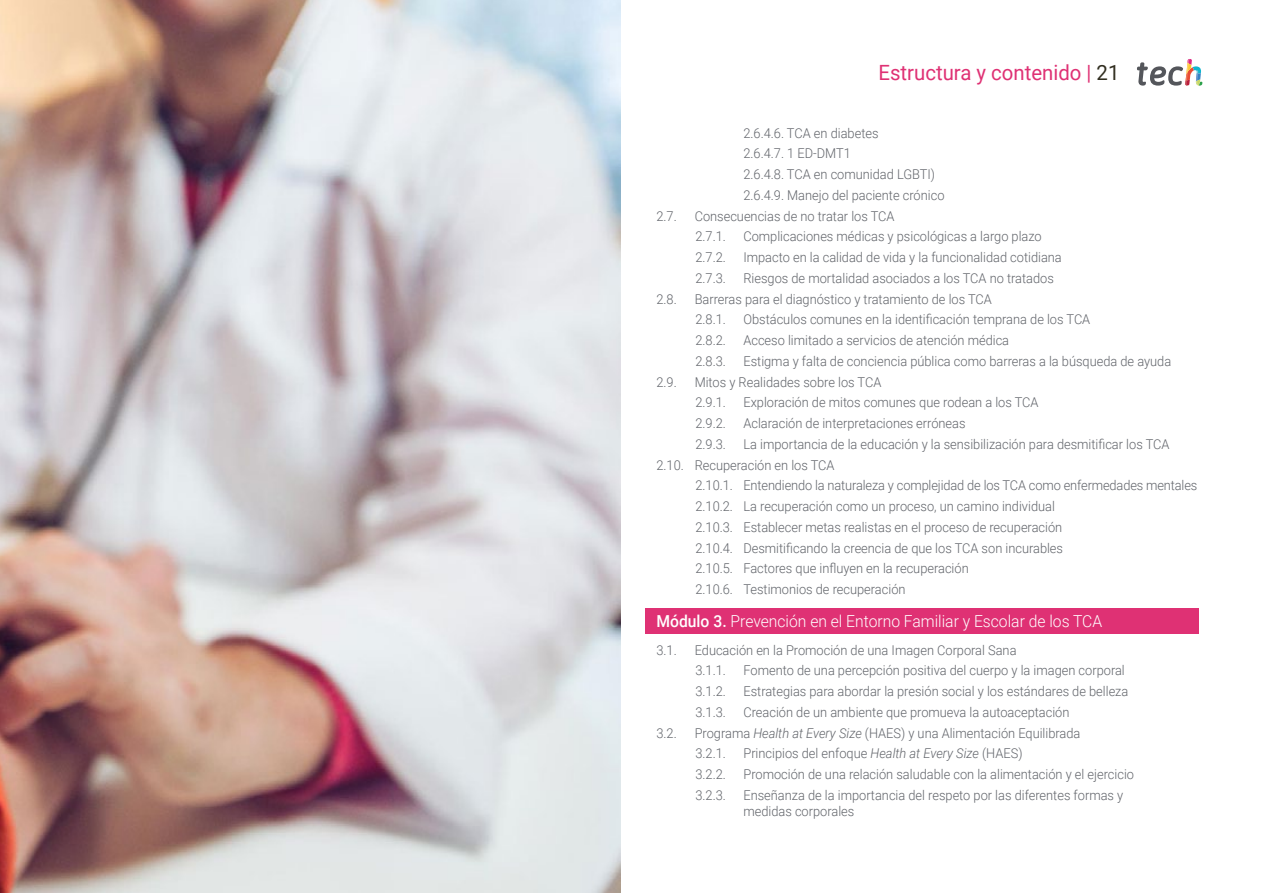
<style>
.page{position:relative;width:1263px;height:893px;background:#fff}
.page>*{position:absolute;margin:0;border:0;box-sizing:border-box;transform-origin:0 0}
.t1{font:21px "Roboto";color:#df3174}
.t2{font:300 16.5px "Roboto";color:#fff;scale:.95 1}
.t3{font:300 13.5px/20.7px "Roboto";color:#61646a;scale:.95 1}
.s1{color:#312e20}
.s2{font-weight:500}
.s3{font-style:italic}
</style>
<div class="page">
<img style="left:0;top:0;width:621px;height:893px">
<div style="left:645px;top:609px;width:554px;height:25px;background:#df3174"></div>
<svg style="left:1137px;top:59px;width:65px;height:27px"></svg>
<h1 class="t1" style="left:878px;top:57px;width:242px">Estructura y contenido | <span class="s1">21</span></h1>
<p class="t3" style="left:743px;top:122px;width:213px">2.6.4.6. TCA en diabetes<br>2.6.4.7. 1 ED-DMT1<br>2.6.4.8. TCA en comunidad LGBTI)<br>2.6.4.9. Manejo del paciente crónico</p>
<p class="t3" style="left:656px;top:205px;width:23px">2.7.</p>
<p class="t3" style="left:695px;top:205px;width:212px">Consecuencias de no tratar los TCA<br>2.7.1.</p>
<p class="t3" style="left:743px;top:226px;width:316px">Complicaciones médicas y psicológicas a largo plazo</p>
<p class="t3" style="left:695px;top:247px;width:34px">2.7.2.</p>
<p class="t3" style="left:743px;top:247px;width:337px">Impacto en la calidad de vida y la funcionalidad cotidiana</p>
<p class="t3" style="left:695px;top:267px;width:34px">2.7.3.</p>
<p class="t3" style="left:743px;top:267px;width:328px">Riesgos de mortalidad asociados a los TCA no tratados</p>
<p class="t3" style="left:656px;top:288px;width:23px">2.8.</p>
<p class="t3" style="left:695px;top:288px;width:314px">Barreras para el diagnóstico y tratamiento de los TCA<br>2.8.1.</p>
<p class="t3" style="left:743px;top:309px;width:367px">Obstáculos comunes en la identificación temprana de los TCA</p>
<p class="t3" style="left:695px;top:330px;width:34px">2.8.2.</p>
<p class="t3" style="left:743px;top:330px;width:281px">Acceso limitado a servicios de atención médica</p>
<p class="t3" style="left:695px;top:350px;width:34px">2.8.3.</p>
<p class="t3" style="left:743px;top:350px;width:452px">Estigma y falta de conciencia pública como barreras a la búsqueda de ayuda</p>
<p class="t3" style="left:656px;top:371px;width:23px">2.9.</p>
<p class="t3" style="left:695px;top:371px;width:198px">Mitos y Realidades sobre los TCA<br>2.9.1.</p>
<p class="t3" style="left:743px;top:392px;width:312px">Exploración de mitos comunes que rodean a los TCA</p>
<p class="t3" style="left:695px;top:413px;width:34px">2.9.2.</p>
<p class="t3" style="left:743px;top:413px;width:235px">Aclaración de interpretaciones erróneas</p>
<p class="t3" style="left:695px;top:433px;width:34px">2.9.3.</p>
<p class="t3" style="left:656px;top:433px;width:542px;text-indent:87px">La importancia de la educación y la sensibilización para desmitificar los TCA<br>2.10. Recuperación en los TCA</p>
<p class="t3" style="left:695px;top:475px;width:530px">2.10.1. Entendiendo la naturaleza y complejidad de los TCA como enfermedades mentales 2.10.2. La recuperación como un proceso, un camino individual<br>2.10.3. Establecer metas realistas en el proceso de recuperación<br>2.10.4. Desmitificando la creencia de que los TCA son incurables<br>2.10.5. Factores que influyen en la recuperación<br>2.10.6. Testimonios de recuperación</p>
<p class="t2" style="left:656px;top:610px;width:471px"><span class="s2">Módulo 3.</span> Prevención en el Entorno Familiar y Escolar de los TCA</p>
<p class="t3" style="left:656px;top:639px;width:23px">3.1.</p>
<p class="t3" style="left:695px;top:639px;width:340px">Educación en la Promoción de una Imagen Corporal Sana<br>3.1.1.</p>
<p class="t3" style="left:743px;top:660px;width:403px">Fomento de una percepción positiva del cuerpo y la imagen corporal</p>
<p class="t3" style="left:695px;top:680px;width:34px">3.1.2.</p>
<p class="t3" style="left:743px;top:680px;width:407px">Estrategias para abordar la presión social y los estándares de belleza</p>
<p class="t3" style="left:695px;top:701px;width:34px">3.1.3.</p>
<p class="t3" style="left:743px;top:701px;width:345px">Creación de un ambiente que promueva la autoaceptación</p>
<p class="t3" style="left:656px;top:722px;width:23px">3.2.</p>
<p class="t3" style="left:695px;top:722px;width:407px">Programa <span class="s3">Health at Every Size</span> (HAES) y una Alimentación Equilibrada<br>3.2.1.</p>
<p class="t3" style="left:743px;top:743px;width:295px">Principios del enfoque <span class="s3">Health at Every Size</span> (HAES)</p>
<p class="t3" style="left:695px;top:763px;width:34px">3.2.2.</p>
<p class="t3" style="left:743px;top:763px;width:413px">Promoción de una relación saludable con la alimentación y el ejercicio</p>
<p class="t3" style="left:695px;top:784px;width:34px">3.2.3.</p>
<p class="t3" style="left:743px;top:786px;width:401px;line-height:16.5px">Enseñanza de la importancia del respeto por las diferentes formas y medidas corporales</p>
</div>
